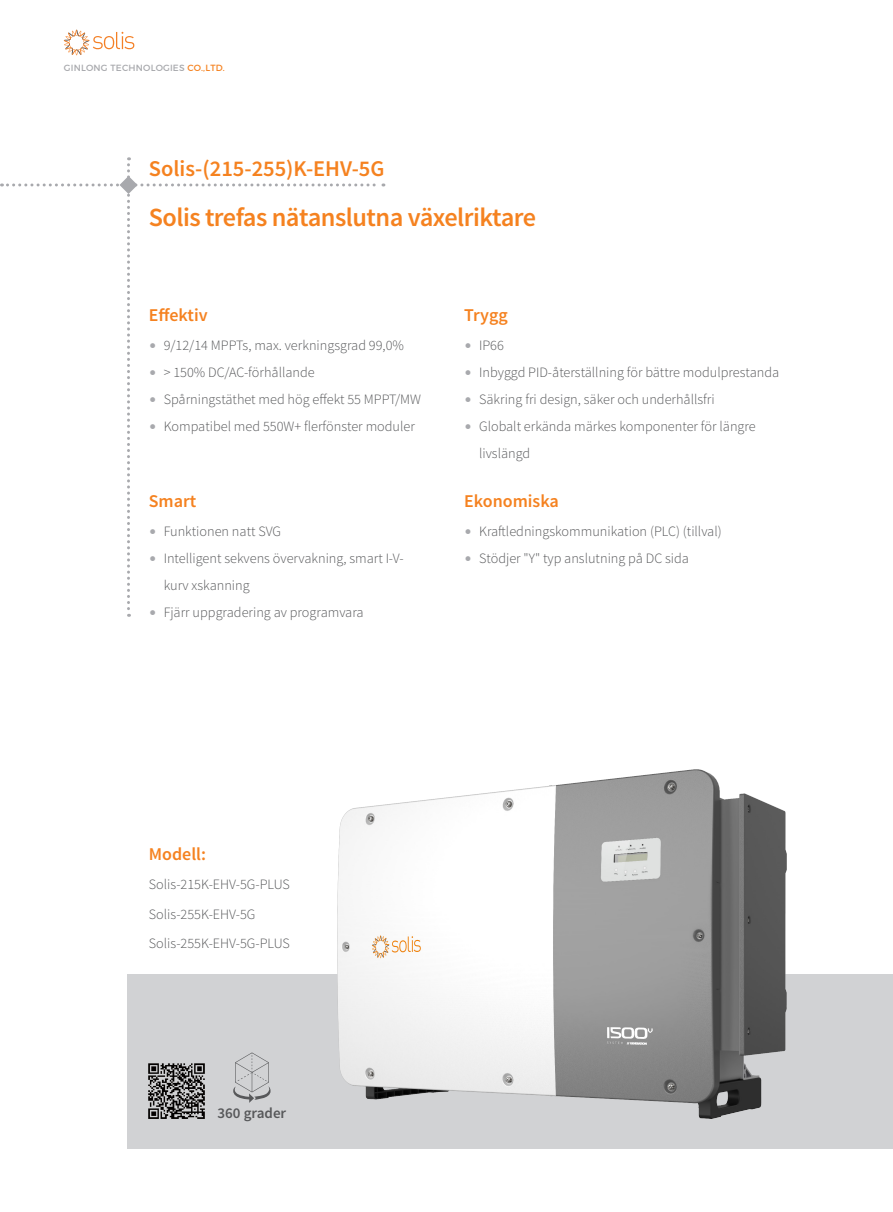
<style>
.page{position:relative;width:893px;height:1212px;background:#fff}
.page>*{position:absolute;margin:0;border:0;box-sizing:border-box;transform-origin:0 0}
.t1{font:600 26.25px "Source Sans Pro";letter-spacing:-.02em;color:#f58220}
.t2{font:600 22.5px "Source Sans Pro";color:#f58220}
.t3{font:600 18px "Source Sans Pro";color:#f58220}
.t4{font:600 15px "Source Sans Pro";color:#57585a}
.t5{font:300 14.25px/29.5px "Source Sans Pro";color:#57585a}
.t6{font:9px "Montserrat";letter-spacing:.025em;color:#a8a9ad}
.s1{color:#f58220}
.s2{color:#a8a9ad}
</style>
<div class="page">
<div style="left:128px;top:974px;width:765px;height:174px;background:#d1d2d4"></div>
<svg style="left:64px;top:30px;width:70px;height:25px"></svg>
<img style="left:149px;top:1063px;width:55px;height:55px">
<svg style="left:233px;top:1052px;width:38px;height:51px"></svg>
<img style="left:338px;top:770px;width:449px;height:348px">
<svg style="left:1px;top:157px;width:383px;height:460px"></svg>
<p class="t6" style="left:64px;top:63px;width:163px">GINLONG TECHNOLOGIES <span class="s1">CO.,LTD.</span></p>
<h2 class="t2" style="left:149px;top:154px;width:237px">Solis-(215-255)K-EHV-5G</h2>
<h1 class="t1" style="left:149px;top:201px;width:389px">Solis trefas nätanslutna växelriktare</h1>
<p class="t3" style="left:149px;top:304px;width:60px">Effektiv</p>
<p class="t5" style="left:149px;top:330px;width:257px"><span class="s2">•</span> 9/12/14 MPPTs, max. verkningsgrad 99,0%</p>
<p class="t5" style="left:149px;top:357px;width:167px"><span class="s2">•</span> &gt; 150% DC/AC-förhållande</p>
<p class="t5" style="left:149px;top:384px;width:274px"><span class="s2">•</span> Spårningstäthet med hög effekt 55 MPPT/MW</p>
<p class="t5" style="left:149px;top:411px;width:268px"><span class="s2">•</span> Kompatibel med 550W+ flerfönster moduler</p>
<p class="t3" style="left:149px;top:490px;width:49px">Smart</p>
<p class="t5" style="left:149px;top:516px;width:134px"><span class="s2">•</span> Funktionen natt SVG</p>
<p class="t5" style="left:164px;top:545px;width:242px;line-height:27px;text-indent:-15px"><span class="s2">•</span> Intelligent sekvens övervakning, smart I-V&shy;kurv xskanning</p>
<p class="t5" style="left:149px;top:597px;width:216px"><span class="s2">•</span> Fjärr uppgradering av programvara</p>
<p class="t3" style="left:464px;top:304px;width:45px">Trygg</p>
<p class="t5" style="left:464px;top:330px;width:41px"><span class="s2">•</span> IP66</p>
<p class="t5" style="left:464px;top:357px;width:316px"><span class="s2">•</span> Inbyggd PID-återställning för bättre modulprestanda</p>
<p class="t5" style="left:464px;top:384px;width:252px"><span class="s2">•</span> Säkring fri design, säker och underhållsfri</p>
<p class="t5" style="left:479px;top:413px;width:278px;line-height:27px;text-indent:-15px"><span class="s2">•</span> Globalt erkända märkes komponenter för längre livslängd</p>
<p class="t3" style="left:464px;top:490px;width:96px">Ekonomiska</p>
<p class="t5" style="left:464px;top:516px;width:259px"><span class="s2">•</span> Kraftledningskommunikation (PLC) (tillval)</p>
<p class="t5" style="left:464px;top:543px;width:226px"><span class="s2">•</span> Stödjer "Y" typ anslutning på DC sida</p>
<p class="t3" style="left:149px;top:843px;width:59px">Modell:</p>
<p class="t5" style="left:149px;top:870px;width:143px">Solis-215K-EHV-5G-PLUS<br>Solis-255K-EHV-5G<br>Solis-255K-EHV-5G-PLUS</p>
<p class="t4" style="left:218px;top:1104px;width:70px">360 grader</p>
</div>
